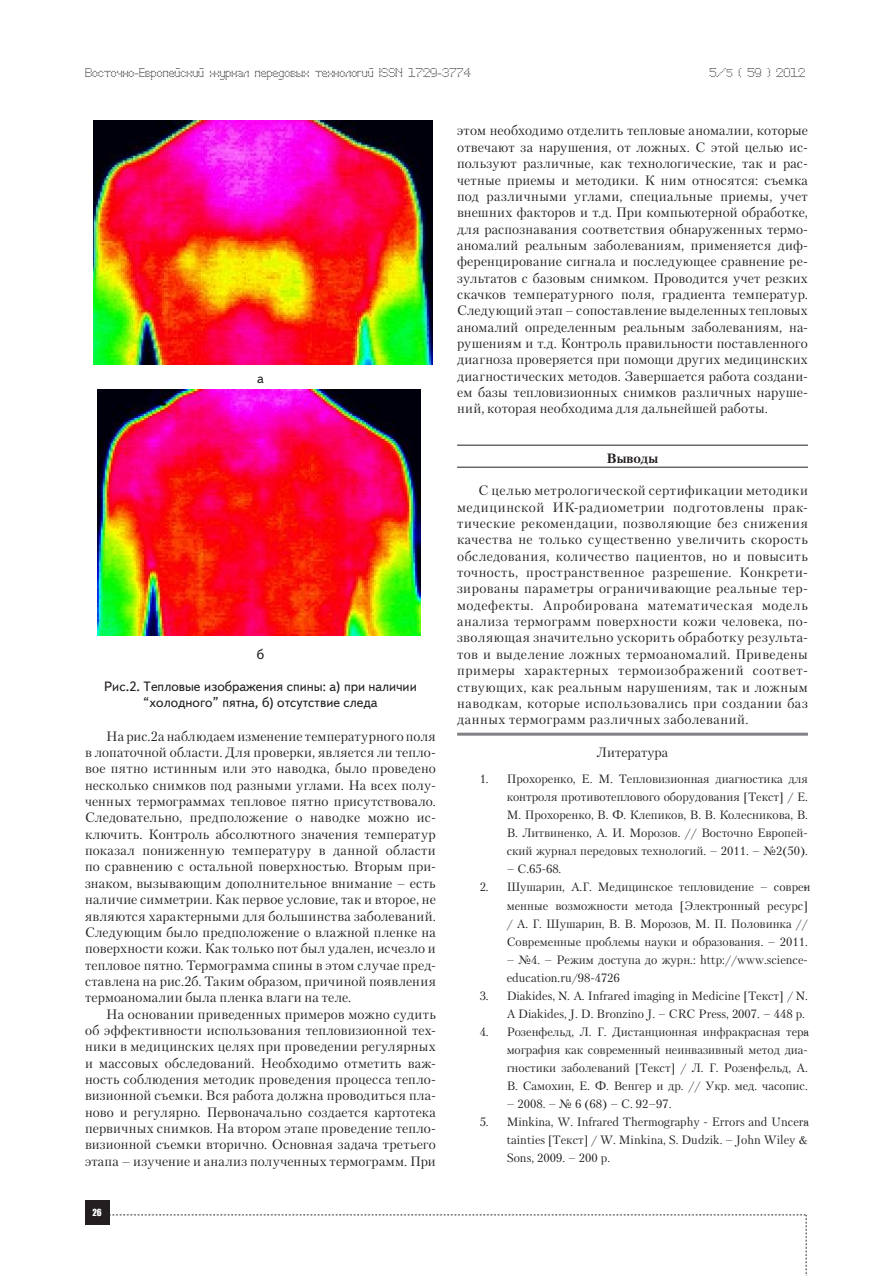
<style>
.page{position:relative;width:893px;height:1276px;background:#fff}
.page>*{position:absolute;margin:0;border:0;box-sizing:border-box;transform-origin:0 0}
.Text{font:13.5px/16.4px "Petersburg C";letter-spacing:.02em;color:#231f20;text-align:justify}
.risunok{font:13.5px/16.2px "Text Book C";color:#231f20;text-align:center}
.literatura-zaglav{font:13.5px "Petersburg C";color:#231f20}
.Punkt{font:700 13.5px "Petersburg C";color:#231f20}
.Literatura-text{font:12px/18px "Petersburg C";color:#231f20;text-align:justify}
.t1{font:12px "Perfo";letter-spacing:.015em;color:#231f20}
.t2{font:9px "Impact";color:#fff}
.s1{font-size:10.5px}
</style>
<div class="page">
<div style="left:85px;top:1200px;width:24px;height:25px;background:#231f20"></div>
<svg style="left:109px;top:1214px;width:698px;height:62px"></svg>
<hr style="left:457px;top:445px;width:351px;height:1px;background:#231f20">
<hr style="left:457px;top:467px;width:351px;height:1px;background:#231f20">
<hr style="left:457px;top:732px;width:351px;height:3px;background:#808285">
<img style="left:94px;top:120px;width:338px;height:244px">
<img style="left:98px;top:390px;width:323px;height:245px">
<p class="t1" style="left:85px;top:65px;width:387px">Восточно-Европейский журнал передовых технологий ISSN 1729-3774</p>
<p class="t1" style="left:709px;top:65px;width:97px">5/<span class="s1">5</span> ( 59 ) 2012</p>
<p class="risunok" style="left:257px;top:371px;width:8px">а</p>
<p class="risunok" style="left:257px;top:646px;width:9px">б</p>
<p class="risunok" style="left:104px;top:678px;width:314px">Рис.2. Тепловые изображения спины: а) при наличии “холодного” пятна, б) отсутствие следа</p>
<p class="Text" style="left:85px;top:727px;width:352px;text-indent:21px">На рис.2а наблюдаем изменение температурного поля в лопаточной области. Для проверки, является ли тепло&shy;вое пятно истинным или это наводка, было проведено несколько снимков под разными углами. На всех полу&shy;ченных термограммах тепловое пятно присутствовало.<br>Следовательно, предположение о наводке можно ис&shy;ключить. Контроль абсолютного значения температур показал пониженную температуру в данной области по сравнению с остальной поверхностью. Вторым при&shy;знаком, вызывающим дополнительное внимание – есть наличие симметрии. Как первое условие, так и второе, не являются характерными для большинства заболеваний.<br>Следующим было предположение о влажной пленке на поверхности кожи. Как только пот был удален, исчезло и тепловое пятно. Термограмма спины в этом случае пред&shy;ставлена на рис.2б. Таким образом, причиной появления термоаномалии была пленка влаги на теле.</p>
<p class="Text" style="left:85px;top:1005px;width:352px;text-indent:21px">На основании приведенных примеров можно судить об эффективности использования тепловизионной тех&shy;ники в медицинских целях при проведении регулярных и массовых обследований. Необходимо отметить важ&shy;ность соблюдения методик проведения процесса тепло&shy;визионной съемки. Вся работа должна проводиться пла&shy;ново и регулярно. Первоначально создается картотека первичных снимков. На втором этапе проведение тепло&shy;визионной съемки вторично. Основная задача третьего этапа – изучение и анализ полученных термограмм. При</p>
<p class="t2" style="left:92px;top:1207px;width:11px">26</p>
<p class="Text" style="left:457px;top:122px;width:352px">этом необходимо отделить тепловые аномалии, которые отвечают за нарушения, от ложных. С этой целью ис&shy;пользуют различные, как технологические, так и рас&shy;четные приемы и методики. К ним относятся: съемка под различными углами, специальные приемы, учет внешних факторов и т.д. При компьютерной обработке, для распознавания соответствия обнаруженных термо&shy;аномалий реальным заболеваниям, применяется диф&shy;ференцирование сигнала и последующее сравнение ре&shy;зультатов с базовым снимком. Проводится учет резких скачков температурного поля, градиента температур.<br>Следующий этап – сопоставление выделенных тепловых аномалий определенным реальным заболеваниям, на&shy;рушениям и т.д. Контроль правильности поставленного диагноза проверяется при помощи других медицинских диагностических методов. Завершается работа создани&shy;ем базы тепловизионных снимков различных наруше&shy;ний, которая необходима для дальнейшей работы.</p>
<p class="Punkt" style="left:607px;top:450px;width:53px">Выводы</p>
<p class="Text" style="left:457px;top:482px;width:352px;text-indent:21px">С целью метрологической сертификации методики медицинской ИК-радиометрии подготовлены прак&shy;тические рекомендации, позволяющие без снижения качества не только существенно увеличить скорость обследования, количество пациентов, но и повысить точность, пространственное разрешение. Конкрети&shy;зированы параметры ограничивающие реальные тер&shy;модефекты. Апробирована математическая модель анализа термограмм поверхности кожи человека, по&shy;зволяющая значительно ускорить обработку результа&shy;тов и выделение ложных термоаномалий. Приведены примеры характерных термоизображений соответ&shy;ствующих, как реальным нарушениям, так и ложным наводкам, которые использовались при создании баз данных термограмм различных заболеваний.</p>
<p class="literatura-zaglav" style="left:597px;top:744px;width:73px">Литература</p>
<p class="Literatura-text" style="left:507px;top:770px;width:303px;text-indent:-27px">1. Прохоренко, Е. М. Тепловизионная диагностика для контроля противотеплового оборудования [Текст] / Е.<br>М. Прохоренко, В. Ф. Клепиков, В. В. Колесникова, В.<br>В. Литвиненко, А. И. Морозов. // Восточно Европей&shy;ский журнал передовых технологий. – 2011. – №2(50).</p>
<p class="Literatura-text" style="left:507px;top:860px;width:56px">– С.65-68.</p>
<p class="Literatura-text" style="left:507px;top:878px;width:303px;text-indent:-27px">2. Шушарин, А.Г. Медицинское тепловидение – совре&shy;менные возможности метода [Электронный ресурс] / А. Г. Шушарин, В. В. Морозов, М. П. Половинка // Современные проблемы науки и образования. – 2011.</p>
<p class="Literatura-text" style="left:507px;top:950px;width:303px">– №4. – Режим доступа до журн.: http://www.science&shy;education.ru/98-4726</p>
<p class="Literatura-text" style="left:480px;top:986px;width:330px;text-align:right">3. Diakides, N. A. Infrared imaging in Medicine [Текст] / N.<br>A Diakides, J. D. Bronzino J. – CRC Press, 2007. – 448 p.</p>
<p class="Literatura-text" style="left:507px;top:1022px;width:303px;text-indent:-27px">4. Розенфельд, Л. Г. Дистанционная инфракрасная тер&shy;мография как современный неинвазивный метод диа&shy;гностики заболеваний [Текст] / Л. Г. Розенфельд, А.<br>В. Самохин, Е. Ф. Венгер и др. // Укр. мед. часопис.</p>
<p class="Literatura-text" style="left:507px;top:1094px;width:166px">– 2008. – № 6 (68) – С. 92–97.</p>
<p class="Literatura-text" style="left:507px;top:1112px;width:303px;text-indent:-27px">5. Minkina, W. Infrared Thermography - Errors and Uncer&shy;tainties [Текст] / W. Minkina, S. Dudzik. – John Wiley &amp; Sons, 2009. – 200 p.</p>
</div>
